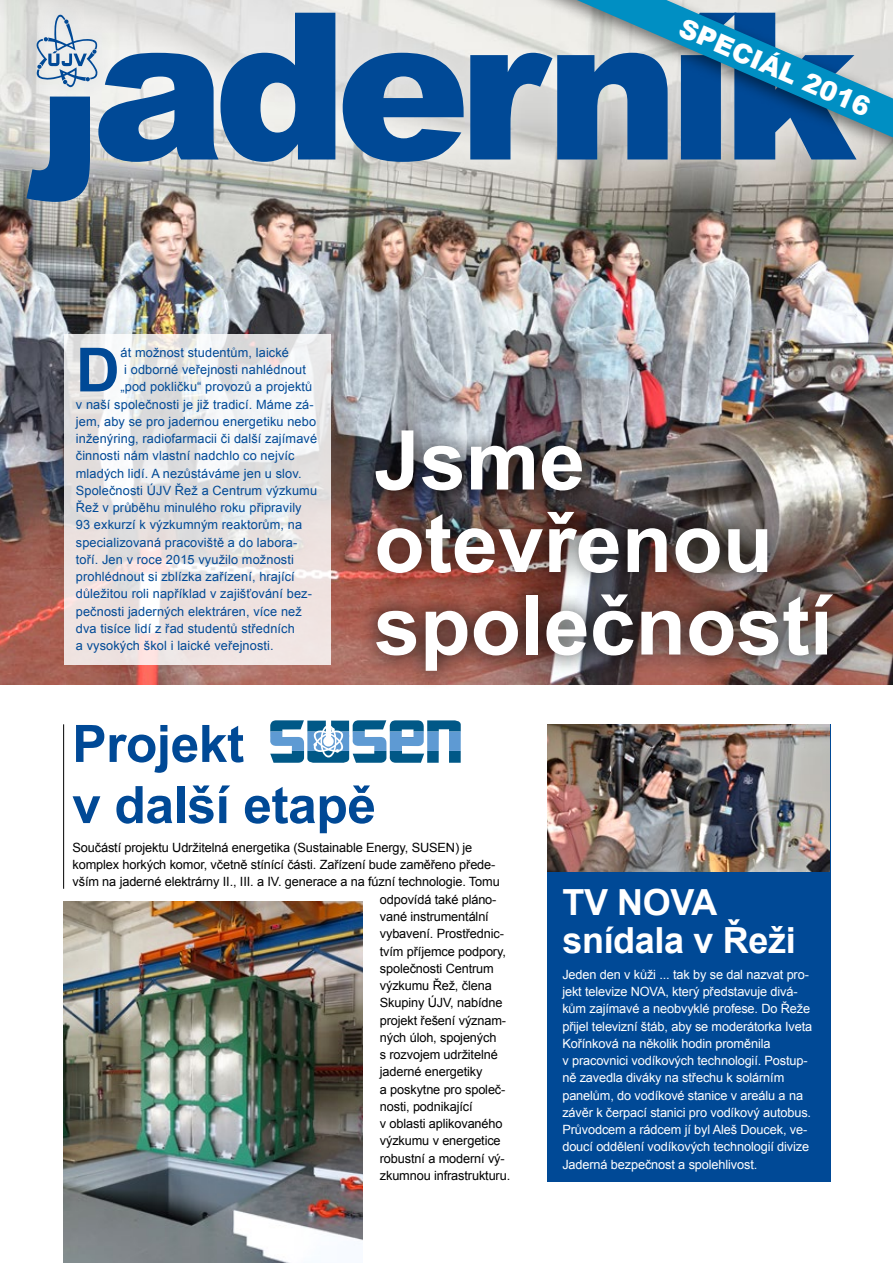
<style>
.page{position:relative;width:893px;height:1263px;background:#fff}
.page>*{position:absolute;margin:0;border:0;box-sizing:border-box;transform-origin:0 0}
.t1{font:700 82.5px/82.5px "Arial";color:#fff}
.t2{font:700 60.9px "Arial";color:#004996}
.t3{font:700 51.6px/61.2px "Arial";letter-spacing:-.01em;color:#004996}
.t4{font:700 36px/37.5px "Arial";letter-spacing:-.01em;color:#fff}
.t5{font:900 26.4px "Arial";color:#fff}
.t6{font:12.75px "Arial";letter-spacing:.01em;color:#004996}
.t7{font:12.75px "Arial";letter-spacing:-.01em;color:#000}
.t8{font:12.75px/17.2px "Arial";letter-spacing:-.01em;color:#fff}
</style>
<div class="page">
<div style="left:547px;top:724px;width:283px;height:458px;background:#004996"></div>
<img style="left:0;top:0;width:893px;height:685px">
<div style="left:12px;top:0;width:858px;height:217px;background:#fff;opacity:.26"></div>
<svg style="left:26px;top:13px;width:831px;height:189px;background:#7b99b6"></svg>
<div style="left:357px;top:411px;width:492px;height:278px;background:#000;opacity:.82"></div>
<svg style="left:64px;top:334px;width:267px;height:330px"></svg>
<div style="left:511px;top:0;width:382px;height:187px;background:#000;opacity:.51"></div>
<svg style="left:577px;top:0;width:316px;height:137px;background:#5691b7"></svg>
<hr style="left:63px;top:724px;width:1px;height:165px;background:#000">
<img style="left:547px;top:724px;width:282px;height:148px">
<img style="left:63px;top:901px;width:300px;height:362px">
<svg style="left:270px;top:720px;width:191px;height:43px"></svg>
<h3 class="t5" style="left:688px;top:9px;width:207px;rotate:23deg">speciál 2016</h3>
<h2 class="t2" style="left:76px;top:329px;width:46px">D</h2>
<p class="t6" style="left:120px;top:344px;width:170px">át možnost studentům, laické</p>
<p class="t6" style="left:124px;top:361px;width:183px">i odborné veřejnosti nahlédnout</p>
<p class="t6" style="left:120px;top:379px;width:193px">„pod pokličku“ provozů a projektů</p>
<p class="t6" style="left:76px;top:396px;width:239px">v naší společnosti je již tradicí. Máme zá-</p>
<p class="t6" style="left:76px;top:413px;width:242px">jem, aby se pro jadernou energetiku nebo</p>
<p class="t6" style="left:76px;top:430px;width:243px">inženýring, radiofarmacii či další zajímavé</p>
<p class="t6" style="left:76px;top:448px;width:220px">činnosti nám vlastní nadchlo co nejvíc</p>
<p class="t6" style="left:76px;top:465px;width:227px">mladých lidí. A nezůstáváme jen u slov.</p>
<p class="t6" style="left:76px;top:482px;width:243px">Společnosti ÚJV Řež a Centrum výzkumu</p>
<p class="t6" style="left:76px;top:499px;width:227px">Řež v průběhu minulého roku připravily</p>
<p class="t6" style="left:76px;top:517px;width:228px">93 exkurzí k výzkumným reaktorům, na</p>
<p class="t6" style="left:76px;top:534px;width:223px">specializovaná pracoviště a do labora-</p>
<p class="t6" style="left:76px;top:551px;width:220px">toří. Jen v roce 2015 využilo možnosti</p>
<p class="t6" style="left:76px;top:568px;width:220px">prohlédnout si zblízka zařízení, hrající</p>
<p class="t6" style="left:76px;top:586px;width:238px">důležitou roli například v zajišťování bez-</p>
<p class="t6" style="left:76px;top:603px;width:227px">pečnosti jaderných elektráren, více než</p>
<p class="t6" style="left:76px;top:620px;width:220px">dva tisíce lidí z řad studentů středních</p>
<p class="t6" style="left:76px;top:637px;width:199px">a vysokých škol i laické veřejnosti.</p>
<h1 class="t1" style="left:374px;top:422px;width:460px">Jsme otevřenou společností</h1>
<h3 class="t3" style="left:72px;top:715px;width:305px">Projekt<br>v další etapě</h3>
<p class="t7" style="left:72px;top:839px;width:401px">Součástí projektu Udržitelná energetika (Sustainable Energy, SUSEN) je</p>
<p class="t7" style="left:72px;top:856px;width:424px">komplex horkých komor, včetně stínící části. Zařízení bude zaměřeno přede-</p>
<p class="t7" style="left:72px;top:874px;width:429px">vším na jaderné elektrárny II., III. a IV. generace a na fúzní technologie. Tomu</p>
<p class="t7" style="left:380px;top:891px;width:118px">odpovídá také pláno-</p>
<p class="t7" style="left:380px;top:908px;width:110px">vané instrumentální</p>
<p class="t7" style="left:380px;top:925px;width:126px">vybavení. Prostřednic-</p>
<p class="t7" style="left:380px;top:943px;width:128px">tvím příjemce podpory,</p>
<p class="t7" style="left:380px;top:960px;width:115px">společnosti Centrum</p>
<p class="t7" style="left:380px;top:977px;width:113px">výzkumu Řež, člena</p>
<p class="t7" style="left:380px;top:994px;width:124px">Skupiny ÚJV, nabídne</p>
<p class="t7" style="left:380px;top:1012px;width:128px">projekt řešení význam-</p>
<p class="t7" style="left:380px;top:1029px;width:118px">ných úloh, spojených</p>
<p class="t7" style="left:380px;top:1046px;width:119px">s rozvojem udržitelné</p>
<p class="t7" style="left:380px;top:1063px;width:104px">jaderné energetiky</p>
<p class="t7" style="left:380px;top:1081px;width:127px">a poskytne pro společ-</p>
<p class="t7" style="left:380px;top:1098px;width:94px">nosti, podnikající</p>
<p class="t7" style="left:380px;top:1115px;width:124px">v oblasti aplikovaného</p>
<p class="t7" style="left:380px;top:1132px;width:122px">výzkumu v energetice</p>
<p class="t7" style="left:380px;top:1150px;width:126px">robustní a moderní vý-</p>
<p class="t7" style="left:380px;top:1167px;width:132px">zkumnou infrastrukturu.</p>
<h3 class="t4" style="left:562px;top:885px;width:235px">TV NOVA snídala v Řeži</h3>
<p class="t8" style="left:562px;top:966px;width:251px">Jeden den v kůži ... tak by se dal nazvat pro&shy;jekt televize NOVA, který představuje divá&shy;kům zajímavé a neobvyklé profese. Do Řeže přijel televizní štáb, aby se moderátorka Iveta Kořínková na několik hodin proměnila<br>v pracovnici vodíkových technologií. Postup&shy;ně zavedla diváky na střechu k solárním panelům, do vodíkové stanice v areálu a na závěr k čerpací stanici pro vodíkový autobus.<br>Průvodcem a rádcem jí byl Aleš Doucek, ve&shy;doucí oddělení vodíkových technologií divize Jaderná bezpečnost a spolehlivost.</p>
</div>
